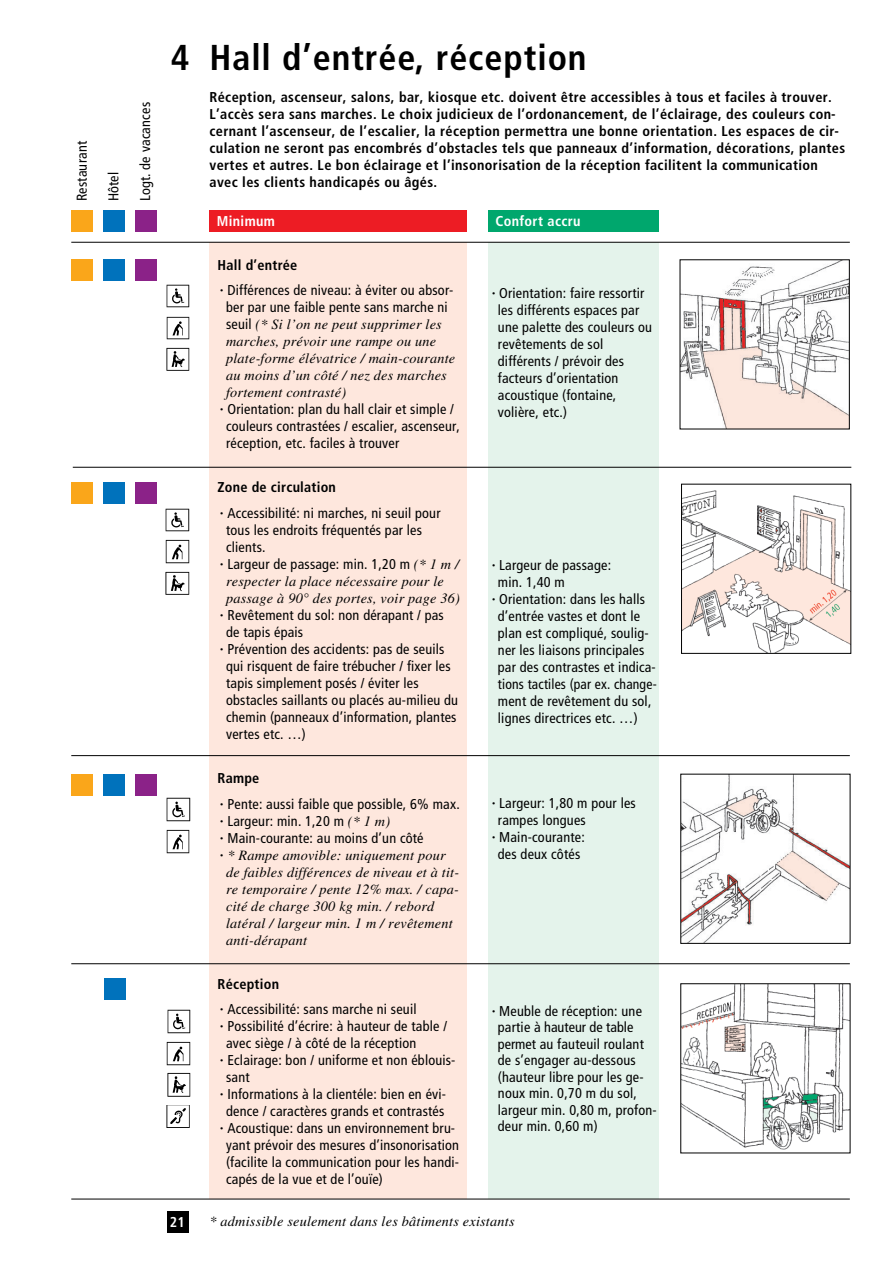
<style>
.page{position:relative;width:893px;height:1263px;background:#fff}
.page>*{position:absolute;margin:0;border:0;box-sizing:border-box;transform-origin:0 0}
.t1{font:700 condensed 36px "Frutiger";letter-spacing:.025em;color:#000}
.t2{font:condensed 14.25px/17px "Frutiger";letter-spacing:.015em;color:#000}
.t3{font:700 condensed 14.25px/17px "Frutiger";letter-spacing:.025em;color:#000}
.t4{font:italic 14.25px/17px "Times";letter-spacing:.015em;color:#000}
.t5{font:700 condensed 14.25px "Frutiger";letter-spacing:.025em;color:#fff}
.s1{font-family:"Courier";font-stretch:normal}
.s2{font-family:"Frutiger";font-style:normal;font-stretch:condensed}
.s3{font-family:"Times";font-style:italic;font-stretch:normal}
.s4{font-family:"Courier";font-style:normal}
</style>
<div class="page">
<div style="left:488px;top:242px;width:170px;height:957px;background:#e4f3eb"></div>
<div style="left:71px;top:210px;width:21px;height:22px;background:#faa61a"></div>
<div style="left:103px;top:210px;width:21px;height:22px;background:#0072bc"></div>
<div style="left:135px;top:210px;width:21px;height:22px;background:#8b2288"></div>
<div style="left:71px;top:259px;width:21px;height:21px;background:#faa61a"></div>
<div style="left:103px;top:259px;width:21px;height:21px;background:#0072bc"></div>
<div style="left:135px;top:259px;width:21px;height:21px;background:#8b2288"></div>
<div style="left:71px;top:482px;width:21px;height:22px;background:#faa61a"></div>
<div style="left:103px;top:482px;width:21px;height:22px;background:#0072bc"></div>
<div style="left:135px;top:482px;width:21px;height:22px;background:#8b2288"></div>
<div style="left:209px;top:210px;width:258px;height:22px;background:#ed1c24"></div>
<div style="left:209px;top:242px;width:258px;height:957px;background:#fee7dd"></div>
<hr style="left:71px;top:242px;width:778px;height:1px;background:#000">
<hr style="left:71px;top:1199px;width:778px;height:1px;background:#000">
<div style="left:167px;top:1212px;width:21px;height:21px;background:#000"></div>
<div style="left:488px;top:210px;width:170px;height:22px;background:#00a76d"></div>
<hr style="left:73px;top:467px;width:778px;height:1px;background:#000">
<img style="left:681px;top:261px;width:166px;height:166px">
<img style="left:683px;top:490px;width:166px;height:162px">
<div style="left:681px;top:484px;width:170px;height:170px;border:1px solid #000"></div>
<svg style="left:71px;top:755px;width:779px;height:399px"></svg>
<svg style="left:167px;top:1105px;width:27px;height:27px"></svg>
<img style="left:167px;top:1105px;width:22px;height:22px">
<svg style="left:164px;top:1042px;width:30px;height:24px"></svg>
<img style="left:167px;top:1042px;width:23px;height:23px">
<div style="left:165px;top:1009px;width:26px;height:25px;background:#fff"></div>
<img style="left:167px;top:1010px;width:23px;height:23px">
<svg style="left:166px;top:1073px;width:25px;height:24px"></svg>
<img style="left:167px;top:1073px;width:23px;height:24px">
<svg style="left:164px;top:830px;width:30px;height:24px"></svg>
<img style="left:167px;top:830px;width:23px;height:23px">
<div style="left:165px;top:798px;width:26px;height:24px;background:#9e9e9e"></div>
<img style="left:167px;top:798px;width:23px;height:23px">
<svg style="left:165px;top:540px;width:25px;height:24px"></svg>
<img style="left:166px;top:540px;width:23px;height:23px">
<div style="left:164px;top:508px;width:26px;height:24px;background:#9e9e9e"></div>
<img style="left:166px;top:508px;width:23px;height:24px">
<svg style="left:165px;top:572px;width:1px;height:23px"></svg>
<img style="left:166px;top:571px;width:23px;height:24px">
<img style="left:166px;top:316px;width:24px;height:24px">
<img style="left:166px;top:285px;width:24px;height:23px">
<svg style="left:167px;top:347px;width:23px;height:24px"></svg>
<img style="left:166px;top:348px;width:23px;height:23px">
<p class="t2" style="left:75px;top:201px;width:62px;rotate:-90deg">Restaurant</p>
<p class="t2" style="left:106px;top:201px;width:31px;rotate:-90deg">Hôtel</p>
<p class="t2" style="left:138px;top:201px;width:101px;rotate:-90deg">Logt. de vacances</p>
<h1 class="t1" style="left:171px;top:43px;width:417px">4 Hall d’entrée, réception</h1>
<p class="t3" style="left:209px;top:90px;width:637px">Réception, ascenseur, salons, bar, kiosque etc. doivent être accessibles à tous et faciles à trouver.<br>L’accès sera sans marches. Le choix judicieux de l’ordonancement, de l’éclairage, des couleurs con&shy;cernant l’ascenseur, de l’escalier, la réception permettra une bonne orientation. Les espaces de cir&shy;culation ne seront pas encombrés d’obstacles tels que panneaux d’information, décorations, plantes vertes et autres. Le bon éclairage et l’insonorisation de la réception facilitent la communication avec les clients handicapés ou âgés.</p>
<p class="t5" style="left:170px;top:1216px;width:16px">21</p>
<p class="t5" style="left:217px;top:215px;width:60px">Minimum</p>
<p class="t3" style="left:218px;top:258px;width:81px">Hall d’entrée</p>
<p class="t2" style="left:218px;top:283px;width:237px;text-align:center"><span class="s1">•</span>Différences de niveau: à éviter ou absor&shy;ber par une faible pente sans marche ni</p>
<p class="t4" style="left:226px;top:317px;width:230px"><span class="s2">seuil</span> (* Si l’on ne peut supprimer les marches, prévoir une rampe ou une plate-forme élévatrice / main-courante au moins d’un côté / nez des marches fortement contrasté)</p>
<p class="t2" style="left:226px;top:402px;width:235px;text-indent:-9px"><span class="s1">•</span>Orientation: plan du hall clair et simple / couleurs contrastées / escalier, ascenseur, réception, etc. faciles à trouver</p>
<p class="t3" style="left:218px;top:480px;width:120px">Zone de circulation</p>
<p class="t2" style="left:226px;top:506px;width:216px;text-indent:-9px"><span class="s1">•</span>Accessibilité: ni marches, ni seuil pour tous les endroits fréquentés par les clients.</p>
<p class="t2" style="left:218px;top:557px;width:243px"><span class="s1">•</span>Largeur de passage: min. 1,20 m <span class="s3">(* 1 m /</span></p>
<p class="t4" style="left:226px;top:574px;width:235px">respecter la place nécessaire pour le passage à 90° des portes, voir page 36)</p>
<p class="t2" style="left:226px;top:608px;width:219px;text-indent:-9px"><span class="s1">•</span>Revêtement du sol: non dérapant / pas de tapis épais</p>
<p class="t2" style="left:226px;top:642px;width:233px;text-indent:-9px"><span class="s1">•</span>Prévention des accidents: pas de seuils qui risquent de faire trébucher / fixer les tapis simplement posés / éviter les obstacles saillants ou placés au-milieu du chemin (panneaux d’information, plantes vertes etc. …)</p>
<p class="t3" style="left:218px;top:771px;width:43px">Rampe</p>
<p class="t2" style="left:218px;top:796px;width:243px"><span class="s1">•</span>Pente: aussi faible que possible, 6% max.</p>
<p class="t2" style="left:218px;top:813px;width:174px"><span class="s1">•</span>Largeur: min. 1,20 m <span class="s3">(* 1 m)</span></p>
<p class="t2" style="left:217px;top:830px;width:207px"><span class="s1">•</span>Main-courante: au moins d’un côté</p>
<p class="t4" style="left:226px;top:848px;width:235px;text-indent:-9px"><span class="s4">•</span>* Rampe amovible: uniquement pour de faibles différences de niveau et à tit&shy;re temporaire / pente 12% max. / capa&shy;cité de charge 300 kg min. / rebord latéral / largeur min. 1 m / revêtement anti-dérapant</p>
<p class="t3" style="left:217px;top:976px;width:63px">Réception</p>
<p class="t2" style="left:217px;top:1002px;width:200px"><span class="s1">•</span>Accessibilité: sans marche ni seuil</p>
<p class="t2" style="left:226px;top:1019px;width:222px;text-indent:-9px"><span class="s1">•</span>Possibilité d’écrire: à hauteur de table / avec siège / à côté de la réception</p>
<p class="t2" style="left:226px;top:1053px;width:231px;text-indent:-9px"><span class="s1">•</span>Eclairage: bon / uniforme et non éblouis&shy;sant</p>
<p class="t2" style="left:217px;top:1087px;width:230px;text-align:center"><span class="s1">•</span>Informations à la clientéle: bien en évi&shy;dence / caractères grands et contrastés</p>
<p class="t2" style="left:226px;top:1121px;width:234px;text-indent:-9px"><span class="s1">•</span>Acoustique: dans un environnement bru&shy;yant prévoir des mesures d’insonorisation (facilite la communication pour les handi&shy;capés de la vue et de l’ouïe)</p>
<p class="t5" style="left:495px;top:215px;width:87px">Confort accru</p>
<p class="t2" style="left:498px;top:285px;width:156px;text-indent:-9px"><span class="s1">•</span>Orientation: faire ressortir les différents espaces par une palette des couleurs ou revêtements de sol différents / prévoir des facteurs d’orientation acoustique (fontaine, volière, etc.)</p>
<p class="t2" style="left:498px;top:558px;width:115px;text-indent:-9px"><span class="s1">•</span>Largeur de passage: min. 1,40 m</p>
<p class="t2" style="left:498px;top:592px;width:160px;text-indent:-9px"><span class="s1">•</span>Orientation: dans les halls d’entrée vastes et dont le plan est compliqué, soulig&shy;ner les liaisons principales par des contrastes et indica&shy;tions tactiles (par ex. change&shy;ment de revêtement du sol, lignes directrices etc. …)</p>
<p class="t2" style="left:498px;top:796px;width:139px;text-indent:-9px"><span class="s1">•</span>Largeur: 1,80 m pour les rampes longues</p>
<p class="t2" style="left:489px;top:830px;width:97px;text-align:center"><span class="s1">•</span>Main-courante: des deux côtés</p>
<p class="t2" style="left:498px;top:1004px;width:160px;line-height:16.5px;text-indent:-9px"><span class="s1">•</span>Meuble de réception: une partie à hauteur de table permet au fauteuil roulant de s’engager au-dessous (hauteur libre pour les ge&shy;noux min. 0,70 m du sol, largeur min. 0,80 m, profon&shy;deur min. 0,60 m)</p>
<p class="t4" style="left:209px;top:1214px;width:306px">* admissible seulement dans les bâtiments existants</p>
</div>
